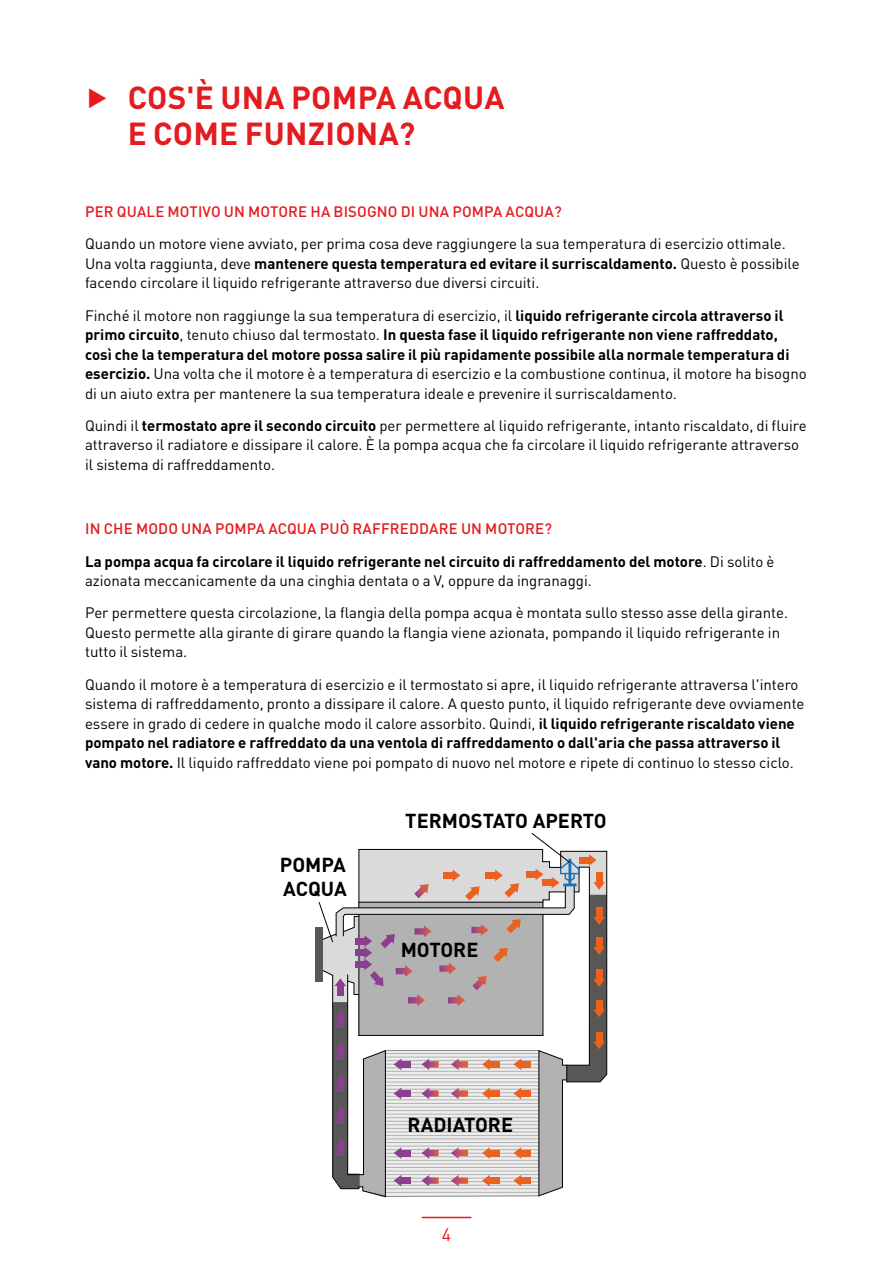
<style>
.page{position:relative;width:893px;height:1263px;background:#fff}
.page>*{position:absolute;margin:0;border:0;box-sizing:border-box;transform-origin:0 0}
.t1{font:700 31.5px/36px "TVH Pro";letter-spacing:.01em;color:#e41b1f}
.t2{font:700 19.95px/24px "TVH Pro";color:#000}
.t3{font:18px "TVH Pro";color:#e41b1f}
.t4{font:15px/19.5px "TVH Pro";color:#000}
.t5{font:700 15px/32.2px "TVH Pro";color:#000}
.t6{font:500 15px "TVH Pro";letter-spacing:.01em;color:#e41b1f}
.s1{font-weight:700}
.s2{font-weight:500;color:#e41b1f}
.s3{font-weight:400}
</style>
<div class="page">
<hr style="left:422px;top:1217px;width:49px;height:1px;background:#e41b1f">
<div style="left:315px;top:927px;width:8px;height:55px;background:#575756"></div>
<svg style="left:318px;top:833px;width:289px;height:365px"></svg>
<h1 class="t1" style="left:128px;top:76px;width:378px;text-indent:-43px">▶ COS'È UNA POMPA ACQUA<br>E COME FUNZIONA?</h1>
<p class="t6" style="left:85px;top:200px;width:478px">PER QUALE MOTIVO UN MOTORE HA BISOGNO DI UNA POMPA ACQUA?</p>
<p class="t4" style="left:85px;top:233px;width:716px">Quando un motore viene avviato, per prima cosa deve raggiungere la sua temperatura di esercizio ottimale.<br>Una volta raggiunta, deve <span class="s1">mantenere questa temperatura ed evitare il surriscaldamento.</span> Questo è possibile facendo circolare il liquido refrigerante attraverso due diversi circuiti.</p>
<p class="t4" style="left:85px;top:304px;width:723px">Finché il motore non raggiunge la sua temperatura di esercizio, il <span class="s1">liquido refrigerante circola attraverso il primo circuito</span>, tenuto chiuso dal termostato. <span class="s1">In questa fase il liquido refrigerante non viene raffreddato, così che la temperatura del motore possa salire il più rapidamente possibile alla normale temperatura di esercizio.</span> Una volta che il motore è a temperatura di esercizio e la combustione continua, il motore ha bisogno di un aiuto extra per mantenere la sua temperatura ideale e prevenire il surriscaldamento.</p>
<p class="t4" style="left:85px;top:414px;width:723px">Quindi il <span class="s1">termostato apre il secondo circuito</span> per permettere al liquido refrigerante, intanto riscaldato, di fluire attraverso il radiatore e dissipare il calore. È la pompa acqua che fa circolare il liquido refrigerante attraverso il sistema di raffreddamento.</p>
<p class="t5" style="left:85px;top:511px;width:691px"><span class="s2">IN CHE MODO UNA POMPA ACQUA PUÒ RAFFREDDARE UN MOTORE?<br></span>La pompa acqua fa circolare il liquido refrigerante nel circuito di raffreddamento del motore<span class="s3">. Di solito è</span></p>
<p class="t4" style="left:85px;top:563px;width:705px;line-height:32.2px">azionata meccanicamente da una cinghia dentata o a V, oppure da ingranaggi.<br>Per permettere questa circolazione, la flangia della pompa acqua è montata sullo stesso asse della girante.</p>
<p class="t4" style="left:85px;top:621px;width:697px">Questo permette alla girante di girare quando la flangia viene azionata, pompando il liquido refrigerante in tutto il sistema.</p>
<p class="t4" style="left:85px;top:673px;width:721px">Quando il motore è a temperatura di esercizio e il termostato si apre, il liquido refrigerante attraversa l'intero sistema di raffreddamento, pronto a dissipare il calore. A questo punto, il liquido refrigerante deve ovviamente essere in grado di cedere in qualche modo il calore assorbito. Quindi, <span class="s1">il liquido refrigerante riscaldato viene pompato nel radiatore e raffreddato da una ventola di raffreddamento o dall'aria che passa attraverso il vano motore.</span> Il liquido raffreddato viene poi pompato di nuovo nel motore e ripete di continuo lo stesso ciclo.</p>
<h2 class="t2" style="left:280px;top:850px;width:69px">POMPA<br>ACQUA</h2>
<h2 class="t2" style="left:405px;top:807px;width:203px">TERMOSTATO APERTO</h2>
<h2 class="t2" style="left:401px;top:936px;width:79px">MOTORE</h2>
<h2 class="t2" style="left:408px;top:1110px;width:107px">RADIATORE</h2>
<p class="t3" style="left:442px;top:1221px;width:11px">4</p>
</div>
